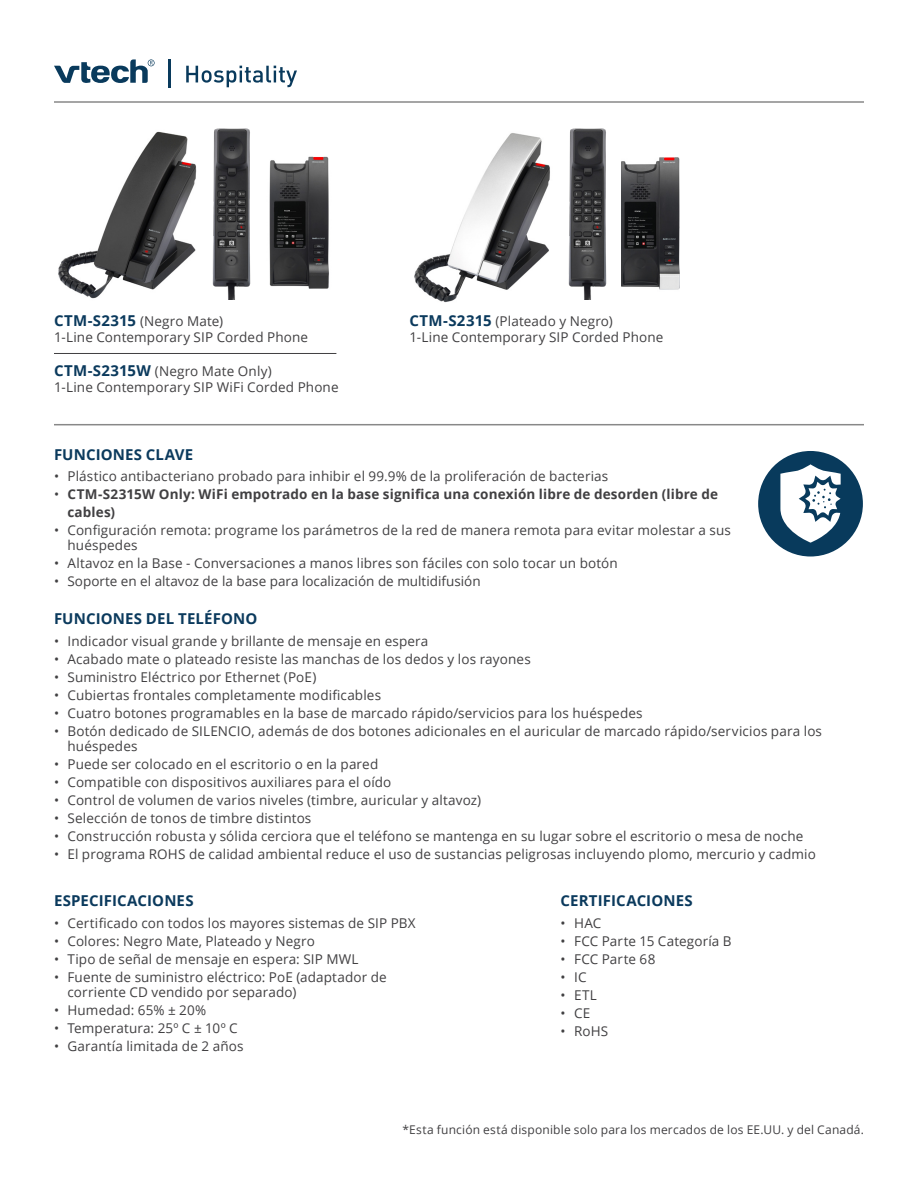
<style>
.page{position:relative;width:918px;height:1188px;background:#fff}
.page>*{position:absolute;margin:0;border:0;box-sizing:border-box;transform-origin:0 0}
.t1{font:700 15px "Open Sans";letter-spacing:.01em;color:#0b3a5d}
.t2{font:13.5px/15px "Open Sans";letter-spacing:.01em;color:#414042}
.t3{font:700 13.5px/18px "Open Sans";letter-spacing:.01em;color:#414042}
.t4{font:12px "Open Sans";letter-spacing:.015em;color:#414042}
.s1{font-weight:700;font-size:15px;color:#0b3a5d}
.s2{font-weight:400}
</style>
<div class="page">
<svg style="left:54px;top:59px;width:101px;height:24px"></svg>
<svg style="left:186px;top:66px;width:111px;height:21px"></svg>
<hr style="left:168px;top:59px;width:3px;height:29px;background:#093a5c">
<hr style="left:54px;top:101px;width:810px;height:2px;background:#888">
<hr style="left:54px;top:424px;width:810px;height:1px;background:#888">
<img style="left:58px;top:131px;width:139px;height:168px">
<img style="left:414px;top:133px;width:136px;height:170px">
<img style="left:621px;top:158px;width:59px;height:132px">
<img style="left:269px;top:156px;width:60px;height:133px">
<img style="left:212px;top:128px;width:39px;height:172px">
<img style="left:568px;top:128px;width:39px;height:172px">
<hr style="left:54px;top:353px;width:282px;height:1px;background:#414042">
<div style="left:758px;top:451px;width:105px;height:106px;background:#083a5c;border-radius:50%"></div>
<svg style="left:780px;top:464px;width:61px;height:79px"></svg>
<p class="t2" style="left:54px;top:313px;width:171px"><span class="s1">CTM-S2315</span> (Negro Mate)</p>
<p class="t2" style="left:54px;top:329px;width:256px">1-Line Contemporary SIP Corded Phone</p>
<p class="t2" style="left:54px;top:364px;width:219px"><span class="s1">CTM-S2315W</span> (Negro Mate Only)</p>
<p class="t2" style="left:54px;top:380px;width:286px">1-Line Contemporary SIP WiFi Corded Phone</p>
<p class="t1" style="left:54px;top:444px;width:141px">FUNCIONES CLAVE</p>
<p class="t2" style="left:409px;top:313px;width:205px"><span class="s1">CTM-S2315</span> (Plateado y Negro)</p>
<p class="t2" style="left:409px;top:329px;width:256px">1-Line Contemporary SIP Corded Phone</p>
<p class="t2" style="left:54px;top:469px;width:556px">• Plástico antibacteriano probado para inhibir el 99.9% de la proliferación de bacterias</p>
<p class="t3" style="left:68px;top:485px;width:652px;text-indent:-14px"><span class="s2">•</span> CTM-S2315W Only: WiFi empotrado en la base significa una conexión libre de desorden (libre de cables)</p>
<p class="t2" style="left:68px;top:523px;width:665px;text-indent:-14px">• Configuración remota: programe los parámetros de la red de manera remota para evitar molestar a sus huéspedes</p>
<p class="t2" style="left:54px;top:556px;width:565px">• Altavoz en la Base - Conversaciones a manos libres son fáciles con solo tocar un botón</p>
<p class="t2" style="left:54px;top:574px;width:428px">• Soporte en el altavoz de la base para localización de multidifusión</p>
<p class="t1" style="left:54px;top:608px;width:205px">FUNCIONES DEL TELÉFONO</p>
<p class="t2" style="left:54px;top:633px;width:376px">• Indicador visual grande y brillante de mensaje en espera</p>
<p class="t2" style="left:54px;top:651px;width:478px">• Acabado mate o plateado resiste las manchas de los dedos y los rayones</p>
<p class="t2" style="left:54px;top:669px;width:264px">• Suministro Eléctrico por Ethernet (PoE)</p>
<p class="t2" style="left:54px;top:687px;width:329px">• Cubiertas frontales completamente modificables</p>
<p class="t2" style="left:54px;top:705px;width:590px">• Cuatro botones programables en la base de marcado rápido/servicios para los huéspedes</p>
<p class="t2" style="left:68px;top:723px;width:756px;text-indent:-14px">• Botón dedicado de SILENCIO, además de dos botones adicionales en el auricular de marcado rápido/servicios para los huéspedes</p>
<p class="t2" style="left:54px;top:756px;width:326px">• Puede ser colocado en el escritorio o en la pared</p>
<p class="t2" style="left:54px;top:774px;width:339px">• Compatible con dispositivos auxiliares para el oído</p>
<p class="t2" style="left:54px;top:792px;width:429px">• Control de volumen de varios niveles (timbre, auricular y altavoz)</p>
<p class="t2" style="left:54px;top:810px;width:259px">• Selección de tonos de timbre distintos</p>
<p class="t2" style="left:54px;top:828px;width:751px">• Construcción robusta y sólida cerciora que el teléfono se mantenga en su lugar sobre el escritorio o mesa de noche</p>
<p class="t2" style="left:54px;top:846px;width:763px">• El programa ROHS de calidad ambiental reduce el uso de sustancias peligrosas incluyendo plomo, mercurio y cadmio</p>
<p class="t1" style="left:54px;top:890px;width:141px">ESPECIFICACIONES</p>
<p class="t2" style="left:54px;top:915px;width:363px">• Certificado con todos los mayores sistemas de SIP PBX</p>
<p class="t2" style="left:54px;top:933px;width:263px">• Colores: Negro Mate, Plateado y Negro</p>
<p class="t2" style="left:54px;top:951px;width:306px">• Tipo de señal de mensaje en espera: SIP MWL</p>
<p class="t2" style="left:54px;top:969px;width:334px">• Fuente de suministro eléctrico: PoE (adaptador de</p>
<p class="t2" style="left:68px;top:984px;width:230px">corriente CD vendido por separado)</p>
<p class="t2" style="left:54px;top:1002px;width:154px">• Humedad: 65% ± 20%</p>
<p class="t2" style="left:54px;top:1020px;width:185px">• Temperatura: 25º C ± 10º C</p>
<p class="t2" style="left:54px;top:1038px;width:191px">• Garantía limitada de 2 años</p>
<p class="t1" style="left:561px;top:890px;width:134px">CERTIFICACIONES</p>
<p class="t2" style="left:561px;top:915px;width:42px">• HAC</p>
<p class="t2" style="left:561px;top:933px;width:173px">• FCC Parte 15 Categoría B</p>
<p class="t2" style="left:561px;top:951px;width:96px">• FCC Parte 68</p>
<p class="t2" style="left:561px;top:969px;width:27px">• IC</p>
<p class="t2" style="left:561px;top:987px;width:38px">• ETL</p>
<p class="t2" style="left:561px;top:1005px;width:31px">• CE</p>
<p class="t2" style="left:561px;top:1023px;width:49px">• RoHS</p>
<p class="t4" style="left:402px;top:1121px;width:463px">*Esta función está disponible solo para los mercados de los EE.UU. y del Canadá.</p>
</div>
